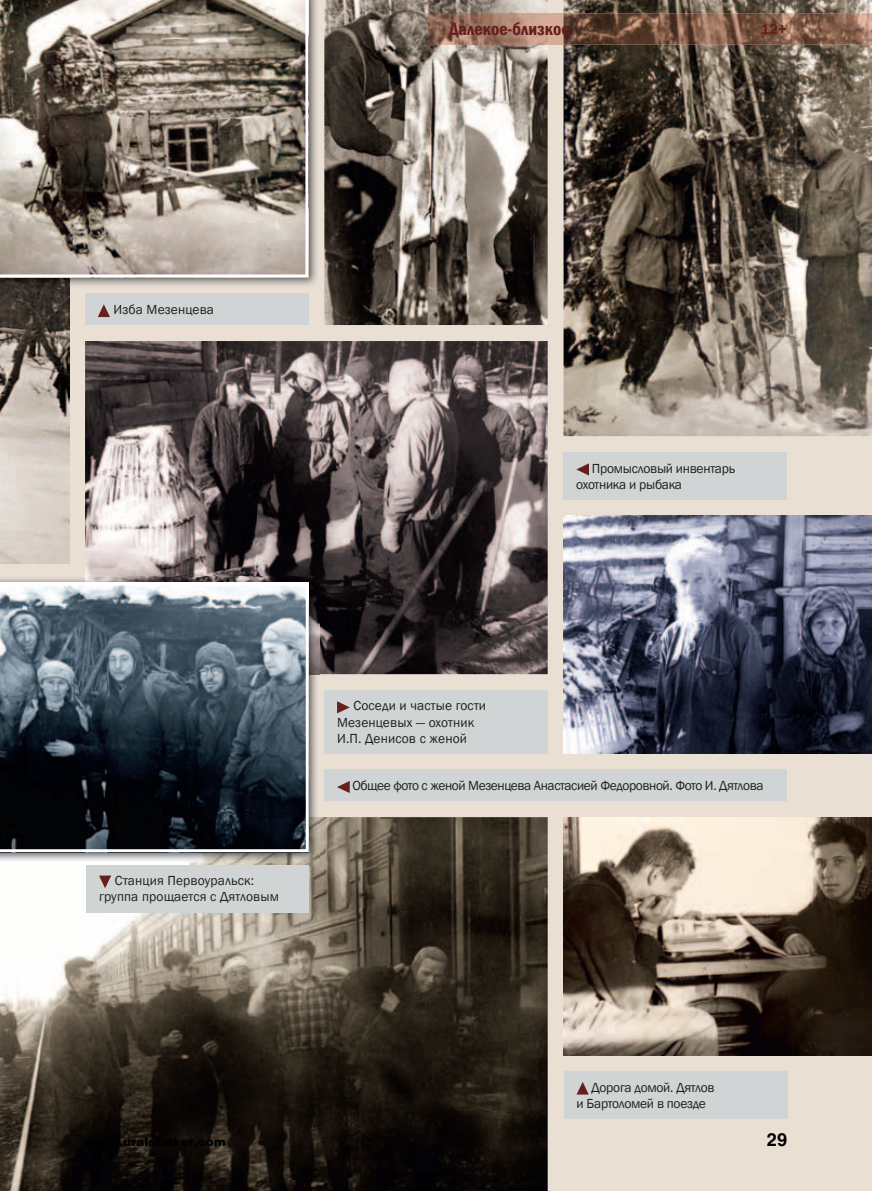
<style>
.page{position:relative;width:872px;height:1191px;background:#e9dfd3}
.page>*{position:absolute;margin:0;border:0;box-sizing:border-box;transform-origin:0 0}
.t1{font:600 condensed 18px "Franklin Gothic";color:#651f1c}
.t2{font:700 18px "Helios";color:#010101}
.t3{font:500 15px "Franklin Gothic";color:#651f1c}
.t4{font:13.5px/16.2px "Franklin Gothic";letter-spacing:-.02em;color:#231f20}
.t5{font:13.5px/16.2px "Franklin Gothic";letter-spacing:.01em;color:#231f20}
</style>
<div class="page">
<img style="left:324px;top:0;width:223px;height:325px">
<img style="left:563px;top:0;width:309px;height:436px">
<img style="left:0;top:817px;width:547px;height:374px">
<img style="left:0;top:288px;width:69px;height:275px">
<div style="left:547px;top:13px;width:16px;height:32px;background:#d7ac97"></div>
<img style="left:428px;top:13px;width:119px;height:32px">
<img style="left:563px;top:13px;width:309px;height:32px">
<img style="left:762px;top:24px;width:24px;height:10px">
<div style="left:85px;top:293px;width:223px;height:32px;background:#d0d4d5"></div>
<svg style="left:98px;top:304px;width:12px;height:13px"></svg>
<div style="left:86px;top:864px;width:223px;height:48px;background:#d0d4d5"></div>
<svg style="left:99px;top:875px;width:12px;height:13px"></svg>
<div style="left:324px;top:690px;width:224px;height:63px;background:#d0d4d5"></div>
<svg style="left:337px;top:701px;width:13px;height:12px"></svg>
<div style="left:324px;top:769px;width:463px;height:32px;background:#d0d4d5"></div>
<svg style="left:337px;top:781px;width:13px;height:12px"></svg>
<div style="left:564px;top:1071px;width:223px;height:47px;background:#d0d4d5"></div>
<svg style="left:577px;top:1082px;width:11px;height:12px"></svg>
<div style="left:563px;top:452px;width:224px;height:47px;background:#d0d4d5"></div>
<svg style="left:576px;top:463px;width:13px;height:12px"></svg>
<img style="left:0;top:0;width:317px;height:288px">
<svg style="left:0;top:0;width:308px;height:277px;background:#90857a"></svg>
<img style="left:85px;top:341px;width:462px;height:333px">
<img style="left:563px;top:515px;width:309px;height:238px">
<img style="left:563px;top:817px;width:309px;height:238px">
<img style="left:0;top:578px;width:319px;height:239px">
<img style="left:0;top:817px;width:319px;height:45px">
<img style="left:85px;top:576px;width:234px;height:98px">
<svg style="left:0;top:582px;width:309px;height:270px;background:#444f59"></svg>
<p class="t1" style="left:449px;top:17px;width:122px">Далекое-близкое</p>
<p class="t3" style="left:761px;top:20px;width:27px">12+</p>
<p class="t5" style="left:114px;top:302px;width:102px">Изба Мезенцева</p>
<p class="t4" style="left:576px;top:460px;width:160px;text-indent:16px">Промысловый инвентарь охотника и рыбака</p>
<p class="t5" style="left:99px;top:873px;width:182px;text-indent:16px">Станция Первоуральск: группа прощается с Дятловым</p>
<p class="t5" style="left:337px;top:698px;width:151px;text-indent:16px">Соседи и частые гости<br>Мезенцевых — охотник<br>И.П. Денисов с женой</p>
<p class="t4" style="left:352px;top:777px;width:413px">Общее фото с женой Мезенцева Анастасией Федоровной. Фото И. Дятлова</p>
<p class="t4" style="left:576px;top:1079px;width:139px;text-indent:15px">Дорога домой. Дятлов и Бартоломей в поезде</p>
<p class="t2" style="left:767px;top:1129px;width:22px">29</p>
</div>
